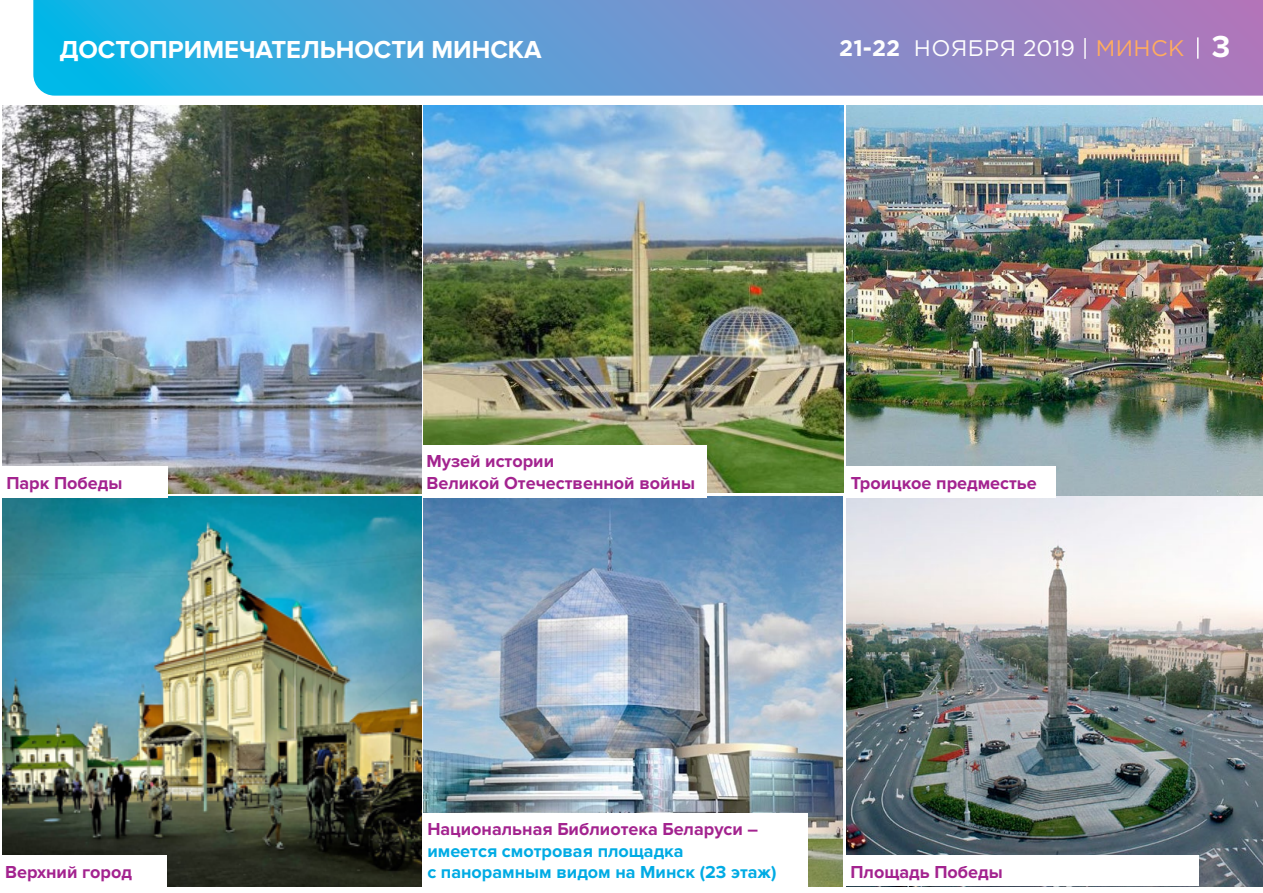
<style>
.page{position:relative;width:1263px;height:893px;background:#fff}
.page>*{position:absolute;margin:0;border:0;box-sizing:border-box;transform-origin:0 0}
.t1{font:700 25.5px "Proxima Nova";color:#fff}
.t2{font:22.5px "Gotham Pro";letter-spacing:.02em;color:#fefefe}
.t3{font:700 18px/21.6px "Proxima Nova";color:#a3238f}
.t4{font:700 18px/21.6px "Proxima Nova";color:#00abe4}
.s1{font-weight:700}
.s2{color:#ffac5f}
.s3{font-family:"Proxima Nova";font-weight:700;font-size:31.5px;color:#fff}
</style>
<div class="page">
<svg style="left:33px;top:0;width:1230px;height:96px;background:#6897d1"></svg>
<svg style="left:1197px;top:37px;width:1px;height:22px"></svg>
<img style="left:846px;top:106px;width:417px;height:781px">
<img style="left:3px;top:497px;width:418px;height:390px">
<img style="left:424px;top:497px;width:419px;height:390px">
<div style="left:1px;top:855px;width:166px;height:32px;background:#fff"></div>
<div style="left:846px;top:855px;width:352px;height:31px;background:#fff"></div>
<div style="left:423px;top:813px;width:385px;height:74px;background:#fff"></div>
<img style="left:3px;top:106px;width:418px;height:388px">
<img style="left:424px;top:106px;width:419px;height:387px">
<div style="left:2px;top:466px;width:166px;height:31px;background:#fff"></div>
<div style="left:846px;top:466px;width:210px;height:31px;background:#fff"></div>
<div style="left:422px;top:445px;width:285px;height:52px;background:#fff"></div>
<h1 class="t1" style="left:60px;top:35px;width:483px">ДОСТОПРИМЕЧАТЕЛЬНОСТИ МИНСКА</h1>
<p class="t2" style="left:839px;top:35px;width:392px"><span class="s1">21-22</span> НОЯБРЯ 2019 | <span class="s2">МИНСК</span> <span class="s3">3</span></p>
<p class="t3" style="left:426px;top:451px;width:270px">Музей истории<br>Великой Отечественной войны</p>
<p class="t3" style="left:6px;top:473px;width:118px">Парк Победы</p>
<p class="t3" style="left:851px;top:473px;width:188px">Троицкое предместье</p>
<p class="t3" style="left:427px;top:819px;width:332px">Национальная Библиотека Беларуси –</p>
<p class="t4" style="left:427px;top:840px;width:351px">имеется смотровая площадка<br>с панорамным видом на Минск (23 этаж)</p>
<p class="t3" style="left:5px;top:862px;width:128px">Верхний город</p>
<p class="t3" style="left:850px;top:862px;width:154px">Площадь Победы</p>
</div>
